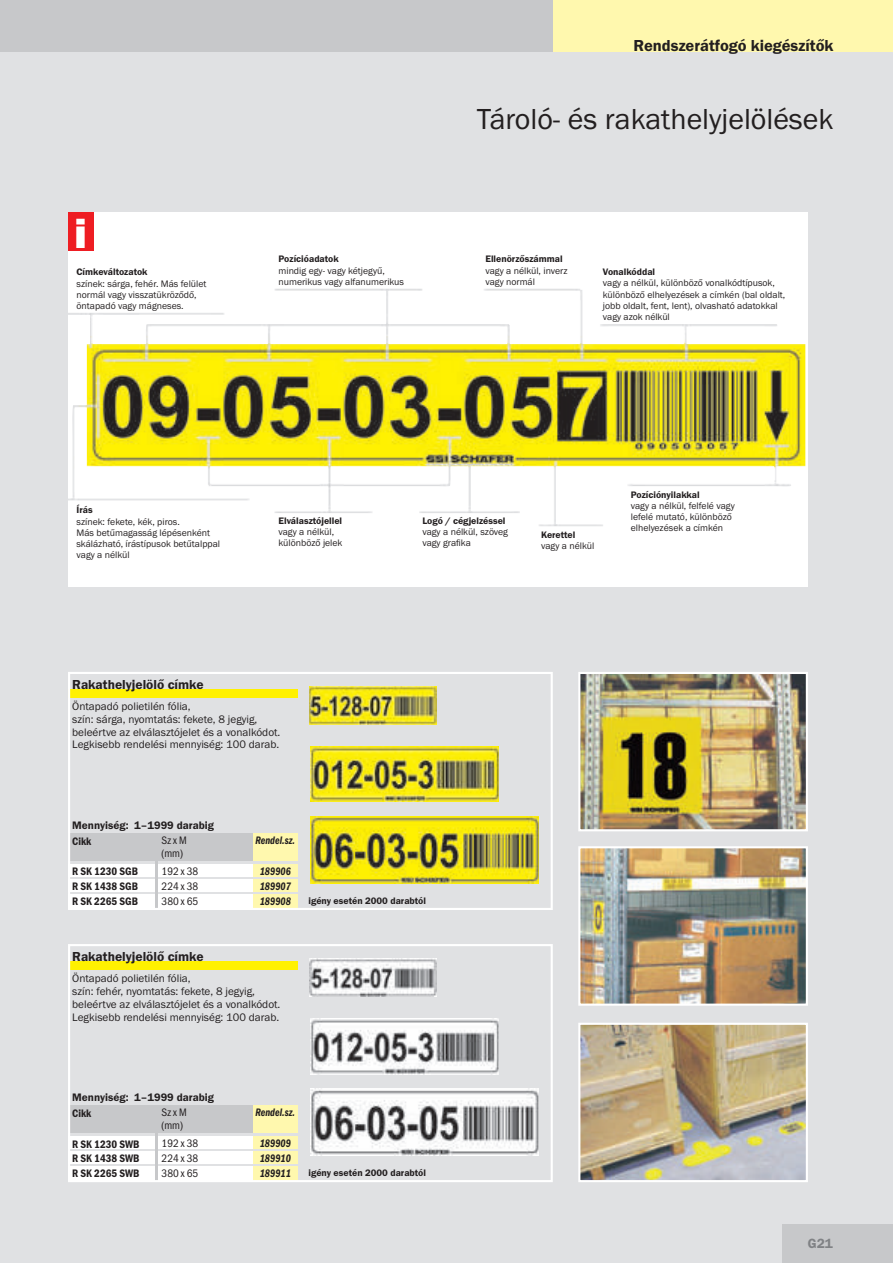
<style>
.page{position:relative;width:893px;height:1263px;background:#e0e1e3}
.page>*{position:absolute;margin:0;border:0;box-sizing:border-box;transform-origin:0 0}
.t1{font:42px "ITC Franklin Gothic Std Hvy";color:#fff}
.t2{font:30px "Franklin Gothic URW Boo";color:#231f20}
.t3{font:16.5px "Franklin Gothic URW Dem";color:#231f20}
.t4{font:13.5px "Franklin Gothic URW Dem";color:#231f20}
.t5{font:600 13.5px "ITC Franklin Gothic Std";color:#808285}
.t6{font:11.25px/12.8px "Franklin Gothic URW Boo";color:#231f20}
.t7{font:11.25px "Franklin Gothic URW Con Dem";color:#231f20}
.t8{font:11.25px "Franklin Gothic URW Con Dem Ita";color:#231f20;scale:.9 1}
.t9{font:11.25px/12.8px "Franklin Gothic URW Con Boo";color:#231f20}
.t10{font:11.25px "Franklin Gothic URW Dem";color:#231f20}
.t11{font:9.75px/11.2px "Franklin Gothic URW Boo";color:#231f20}
.t12{font:9.75px "Franklin Gothic URW Dem";color:#231f20}
</style>
<div class="page">
<div style="left:553px;top:0;width:340px;height:51px;background:#fff8ae"></div>
<div style="left:0;top:0;width:553px;height:51px;background:#c7c8ca"></div>
<div style="left:782px;top:1225px;width:111px;height:38px;background:#c7c8ca"></div>
<img style="left:581px;top:849px;width:224px;height:154px">
<div style="left:578px;top:846px;width:230px;height:160px;border:2px solid #fff"></div>
<img style="left:581px;top:675px;width:224px;height:153px">
<div style="left:578px;top:672px;width:230px;height:159px;border:2px solid #fff"></div>
<img style="left:581px;top:1026px;width:224px;height:153px">
<div style="left:578px;top:1023px;width:230px;height:159px;border:2px solid #fff"></div>
<svg style="left:68px;top:672px;width:485px;height:510px"></svg>
<div style="left:68px;top:213px;width:740px;height:374px;background:#fff"></div>
<img style="left:68px;top:289px;width:737px;height:237px">
<div style="left:68px;top:213px;width:26px;height:38px;background:#ee1d23"></div>
<h3 class="t3" style="left:633px;top:40px;width:201px">Rendszerátfogó kiegészítők</h3>
<h1 class="t1" style="left:74px;top:209px;width:14px">i</h1>
<p class="t12" style="left:77px;top:269px;width:73px">Címkeváltozatok</p>
<p class="t11" style="left:77px;top:279px;width:131px">színek: sárga, fehér. Más felület normál vagy visszatükröződő, öntapadó vagy mágneses.</p>
<p class="t12" style="left:279px;top:256px;width:62px">Pozícióadatok</p>
<p class="t11" style="left:279px;top:266px;width:127px">mindig egy- vagy kétjegyű, numerikus vagy alfanumerikus</p>
<h2 class="t2" style="left:477px;top:108px;width:358px">Tároló- és rakathelyjelölések</h2>
<p class="t12" style="left:485px;top:256px;width:79px">Ellenörzőszámmal</p>
<p class="t11" style="left:485px;top:266px;width:84px">vagy a nélkül, inverz vagy normál</p>
<p class="t12" style="left:603px;top:268px;width:54px">Vonalkóddal</p>
<p class="t11" style="left:603px;top:278px;width:184px">vagy a nélkül, különböző vonalkódtípusok, különböző elhelyezések a címkén (bal oldalt, jobb oldalt, fent, lent), olvasható adatokkal vagy azok nélkül</p>
<p class="t12" style="left:77px;top:507px;width:18px">Írás</p>
<p class="t11" style="left:77px;top:516px;width:145px">színek: fekete, kék, piros.<br>Más betűmagasság lépésenként skálázható, írástípusok betűtalppal vagy a nélkül</p>
<p class="t12" style="left:279px;top:517px;width:65px">Elválasztójellel</p>
<p class="t11" style="left:279px;top:527px;width:65px">vagy a nélkül, különböző jelek</p>
<h3 class="t4" style="left:72px;top:679px;width:133px">Rakathelyjelölő címke</h3>
<p class="t6" style="left:72px;top:701px;width:210px">Öntapadó polietilén fólia,<br>szín: sárga, nyomtatás: fekete, 8 jegyig, beleértve az elválasztójelet és a vonalkódot.<br>Legkisebb rendelési mennyiség: 100 darab.</p>
<p class="t10" style="left:72px;top:821px;width:143px">Mennyiség: 1–1999 darabig</p>
<p class="t12" style="left:422px;top:517px;width:85px">Logó / cégjelzéssel</p>
<p class="t11" style="left:422px;top:527px;width:87px">vagy a nélkül, szöveg vagy grafika</p>
<p class="t12" style="left:541px;top:531px;width:36px">Kerettel</p>
<p class="t11" style="left:541px;top:541px;width:55px">vagy a nélkül</p>
<p class="t12" style="left:631px;top:491px;width:70px">Pozíciónyilakkal</p>
<p class="t11" style="left:631px;top:501px;width:105px">vagy a nélkül, felfelé vagy lefelé mutató, különböző elhelyezések a címkén</p>
<p class="t7" style="left:72px;top:837px;width:21px">Cikk</p>
<p class="t9" style="left:162px;top:835px;width:27px">Sz x M (mm)</p>
<p class="t8" style="left:255px;top:836px;width:46px">Rendel.sz.</p>
<p class="t7" style="left:72px;top:868px;width:67px">R SK 1230 SGB</p>
<p class="t9" style="left:162px;top:866px;width:38px">192 x 38</p>
<p class="t8" style="left:260px;top:867px;width:36px">189906</p>
<p class="t7" style="left:72px;top:882px;width:67px">R SK 1438 SGB</p>
<p class="t9" style="left:162px;top:880px;width:38px">224 x 38</p>
<p class="t8" style="left:260px;top:882px;width:36px">189907</p>
<p class="t7" style="left:72px;top:897px;width:67px">R SK 2265 SGB</p>
<p class="t9" style="left:162px;top:895px;width:38px">380 x 65</p>
<p class="t8" style="left:260px;top:897px;width:36px">189908</p>
<p class="t12" style="left:309px;top:897px;width:119px">igény esetén 2000 darabtól</p>
<h3 class="t4" style="left:72px;top:952px;width:133px">Rakathelyjelölő címke</h3>
<p class="t6" style="left:72px;top:973px;width:210px">Öntapadó polietilén fólia,<br>szín: fehér, nyomtatás: fekete, 8 jegyig, beleértve az elválasztójelet és a vonalkódot.<br>Legkisebb rendelési mennyiség: 100 darab.</p>
<p class="t10" style="left:72px;top:1093px;width:143px">Mennyiség: 1–1999 darabig</p>
<p class="t7" style="left:72px;top:1109px;width:21px">Cikk</p>
<p class="t9" style="left:162px;top:1107px;width:27px">Sz x M (mm)</p>
<p class="t8" style="left:255px;top:1108px;width:46px">Rendel.sz.</p>
<p class="t7" style="left:72px;top:1140px;width:69px">R SK 1230 SWB</p>
<p class="t9" style="left:162px;top:1138px;width:38px">192 x 38</p>
<p class="t8" style="left:260px;top:1139px;width:36px">189909</p>
<p class="t7" style="left:72px;top:1155px;width:69px">R SK 1438 SWB</p>
<p class="t9" style="left:162px;top:1153px;width:38px">224 x 38</p>
<p class="t8" style="left:260px;top:1154px;width:36px">189910</p>
<p class="t7" style="left:72px;top:1169px;width:69px">R SK 2265 SWB</p>
<p class="t9" style="left:162px;top:1167px;width:38px">380 x 65</p>
<p class="t8" style="left:260px;top:1169px;width:36px">189911</p>
<p class="t12" style="left:309px;top:1169px;width:119px">igény esetén 2000 darabtól</p>
<h3 class="t5" style="left:808px;top:1239px;width:27px">G21</h3>
</div>
